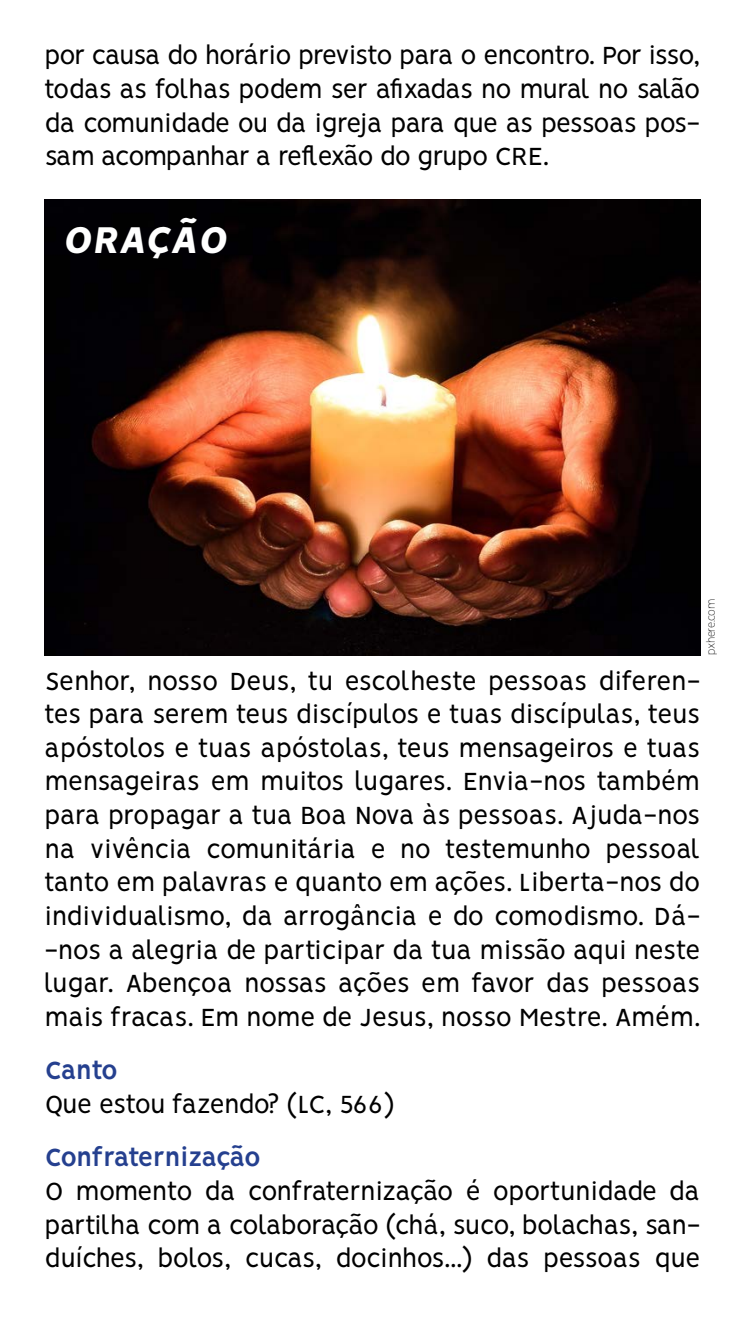
<style>
.page{position:relative;width:745px;height:1340px;background:#fff}
.page>*{position:absolute;margin:0;border:0;box-sizing:border-box;transform-origin:0 0}
.t1{font:italic 800 42px "Vision";letter-spacing:.04em;color:#fff}
.t2{font:28px/33.6px "Vision";letter-spacing:-.02em;color:#000;text-align:justify}
.t3{font:700 28px "Vision";letter-spacing:-.03em;color:#25408f}
.t4{font:100 12.25px "Vision";letter-spacing:-.03em;color:#000}
</style>
<div class="page">
<img style="left:45px;top:200px;width:654px;height:455px">
<p class="t2" style="left:45px;top:39px;width:656px">por causa do horário previsto para o encontro. Por isso, todas as folhas podem ser afixadas no mural no salão da comunidade ou da igreja para que as pessoas pos&shy;sam acompanhar a reflexão do grupo CRE.</p>
<h1 class="t1" style="left:64px;top:214px;width:164px">oração</h1>
<p class="t4" style="left:703px;top:655px;width:58px;rotate:-90deg">pxhere.com</p>
<p class="t2" style="left:45px;top:664px;width:656px">Senhor, nosso Deus, tu escolheste pessoas diferen&shy;tes para serem teus discípulos e tuas discípulas, teus apóstolos e tuas apóstolas, teus mensageiros e tuas mensageiras em muitos lugares. Envia-nos também para propagar a tua Boa Nova às pessoas. Ajuda-nos na vivência comunitária e no testemunho pessoal tanto em palavras e quanto em ações. Liberta-nos do individualismo, da arrogância e do comodismo. Dá--nos a alegria de participar da tua missão aqui neste lugar. Abençoa nossas ações em favor das pessoas mais fracas. Em nome de Jesus, nosso Mestre. Amém.</p>
<p class="t3" style="left:45px;top:1053px;width:75px">Canto</p>
<p class="t2" style="left:45px;top:1087px;width:351px">Que estou fazendo? (LC, 566)</p>
<p class="t3" style="left:45px;top:1141px;width:217px">Confraternização</p>
<p class="t2" style="left:45px;top:1174px;width:656px">O momento da confraternização é oportunidade da partilha com a colaboração (chá, suco, bolachas, san&shy;duíches, bolos, cucas, docinhos...) das pessoas que</p>
</div>
